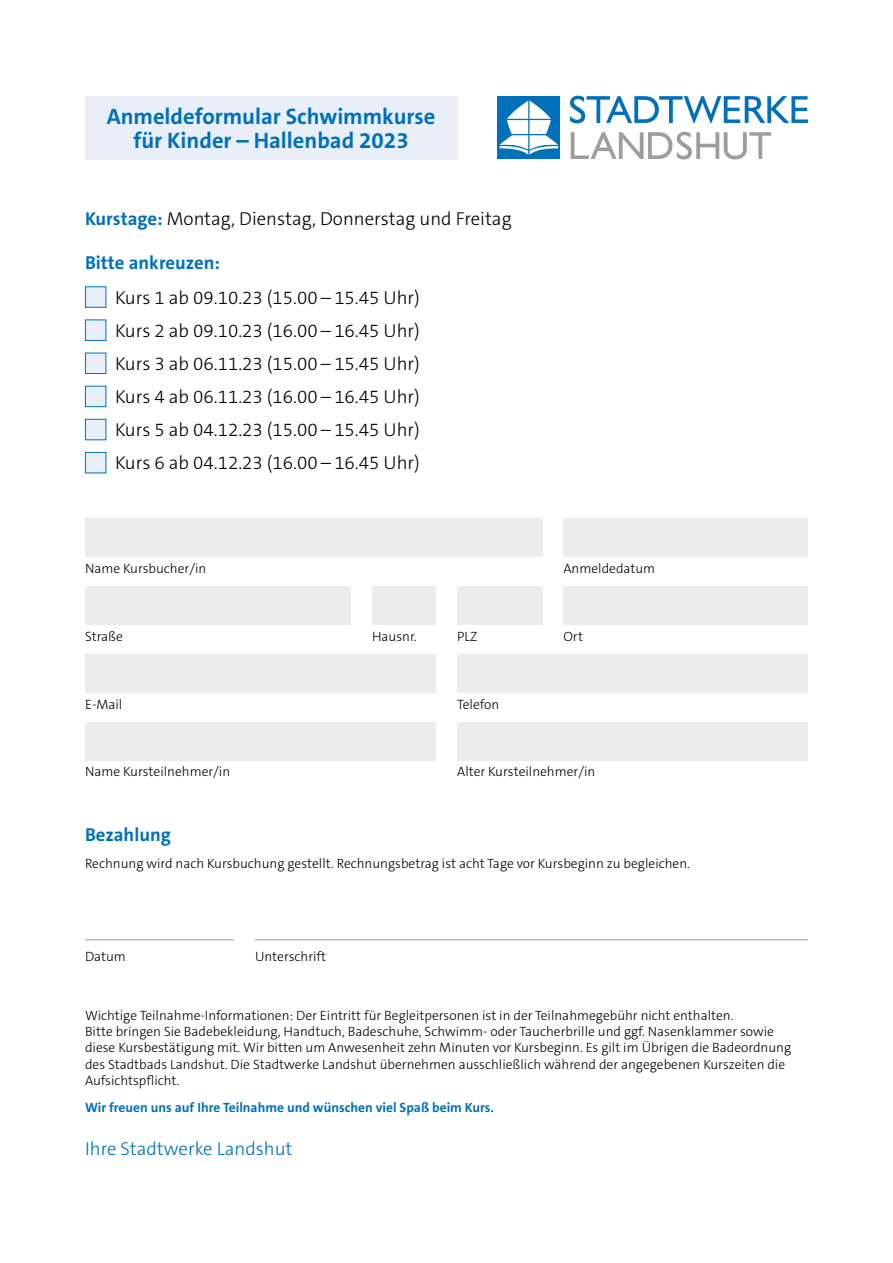
<style>
.page{position:relative;width:893px;height:1263px;background:#fff}
.page>*{position:absolute;margin:0;border:0;box-sizing:border-box;transform-origin:0 0}
.t1{font:700 22.5px/24px "The Sans C5";color:#0070ba;text-align:center}
.t2{font:300 18.75px/33.2px "The Sans C5";color:#000;text-align:justify}
.t3{font:700 18.75px "The Sans C5";color:#0070ba}
.t4{font:300 18.75px "The Sans C5";color:#0070ba}
.t5{font:300 13.5px/16.2px "The Sans C5";color:#000}
.t6{font:700 13.5px "The Sans C5";color:#0070ba}
.s1{font-weight:700;color:#0070ba}
</style>
<div class="page">
<div style="left:85px;top:286px;width:21px;height:22px;background:#e9eff9;border:1px solid #0070ba"></div>
<div style="left:85px;top:319px;width:21px;height:22px;background:#e9eff9;border:1px solid #0070ba"></div>
<div style="left:85px;top:353px;width:21px;height:21px;background:#e9eff9;border:1px solid #0070ba"></div>
<div style="left:85px;top:386px;width:21px;height:21px;background:#e9eff9;border:1px solid #0070ba"></div>
<div style="left:85px;top:419px;width:21px;height:21px;background:#e9eff9;border:1px solid #0070ba"></div>
<div style="left:85px;top:452px;width:21px;height:21px;background:#e9eff9;border:1px solid #0070ba"></div>
<div style="left:85px;top:518px;width:457px;height:39px;background:#ececed"></div>
<div style="left:563px;top:518px;width:245px;height:39px;background:#ececed"></div>
<div style="left:85px;top:586px;width:266px;height:39px;background:#ececed"></div>
<div style="left:372px;top:586px;width:64px;height:39px;background:#ececed"></div>
<div style="left:457px;top:586px;width:85px;height:39px;background:#ececed"></div>
<div style="left:563px;top:586px;width:245px;height:39px;background:#ececed"></div>
<div style="left:85px;top:654px;width:351px;height:38px;background:#ececed"></div>
<div style="left:457px;top:654px;width:351px;height:38px;background:#ececed"></div>
<div style="left:85px;top:722px;width:351px;height:38px;background:#ececed"></div>
<div style="left:457px;top:722px;width:351px;height:38px;background:#ececed"></div>
<hr style="left:85px;top:939px;width:149px;height:1px;background:#9c9d9d">
<hr style="left:255px;top:939px;width:553px;height:1px;background:#9c9d9d">
<div style="left:497px;top:96px;width:63px;height:63px;background:#0070ba"></div>
<svg style="left:500px;top:101px;width:58px;height:54px"></svg>
<svg style="left:570px;top:96px;width:238px;height:27px"></svg>
<svg style="left:571px;top:132px;width:200px;height:27px"></svg>
<div style="left:85px;top:96px;width:372px;height:63px;background:#e9eff9"></div>
<h1 class="t1" style="left:107px;top:104px;width:330px">Anmeldeformular Schwimmkurse für Kinder – Hallenbad 2023</h1>
<h2 class="t2" style="left:85px;top:203px;width:428px"><span class="s1">Kurstage:</span> Montag, Dienstag, Donnerstag und Freitag</h2>
<h2 class="t3" style="left:85px;top:251px;width:137px">Bitte ankreuzen:</h2>
<h2 class="t2" style="left:115px;top:281px;width:306px">Kurs 1 ab 09.10.23 (15.00 – 15.45 Uhr)<br>Kurs 2 ab 09.10.23 (16.00 – 16.45 Uhr)<br>Kurs 3 ab 06.11.23 (15.00 – 15.45 Uhr)<br>Kurs 4 ab 06.11.23 (16.00 – 16.45 Uhr)<br>Kurs 5 ab 04.12.23 (15.00 – 15.45 Uhr)<br>Kurs 6 ab 04.12.23 (16.00 – 16.45 Uhr)</h2>
<p class="t5" style="left:85px;top:560px;width:123px">Name Kursbucher/in</p>
<p class="t5" style="left:563px;top:560px;width:93px">Anmeldedatum</p>
<p class="t5" style="left:85px;top:628px;width:39px">Straße</p>
<p class="t5" style="left:372px;top:628px;width:46px">Hausnr.</p>
<p class="t5" style="left:457px;top:628px;width:22px">PLZ</p>
<p class="t5" style="left:563px;top:628px;width:21px">Ort</p>
<p class="t5" style="left:85px;top:696px;width:39px">E-Mail</p>
<p class="t5" style="left:457px;top:696px;width:44px">Telefon</p>
<p class="t5" style="left:85px;top:764px;width:147px">Name Kursteilnehmer/in</p>
<p class="t5" style="left:457px;top:764px;width:140px">Alter Kursteilnehmer/in</p>
<h2 class="t3" style="left:85px;top:823px;width:87px">Bezahlung</h2>
<p class="t5" style="left:85px;top:856px;width:606px">Rechnung wird nach Kursbuchung gestellt. Rechnungsbetrag ist acht Tage vor Kursbeginn zu begleichen.</p>
<p class="t5" style="left:85px;top:949px;width:42px">Datum</p>
<p class="t5" style="left:255px;top:949px;width:72px">Unterschrift</p>
<p class="t5" style="left:85px;top:1007px;width:708px">Wichtige Teilnahme-Informationen: Der Eintritt für Begleitpersonen ist in der Teilnahmegebühr nicht enthalten.<br>Bitte bringen Sie Badebekleidung, Handtuch, Badeschuhe, Schwimm- oder Taucherbrille und ggf. Nasenklammer sowie diese Kursbestätigung mit. Wir bitten um Anwesenheit zehn Minuten vor Kursbeginn. Es gilt im Übrigen die Badeordnung des Stadtbads Landshut. Die Stadtwerke Landshut übernehmen ausschließlich während der angegebenen Kurszeiten die Aufsichtspflicht.</p>
<p class="t6" style="left:85px;top:1098px;width:410px">Wir freuen uns auf Ihre Teilnahme und wünschen viel Spaß beim Kurs.</p>
<h2 class="t4" style="left:85px;top:1137px;width:209px">Ihre Stadtwerke Landshut</h2>
</div>
